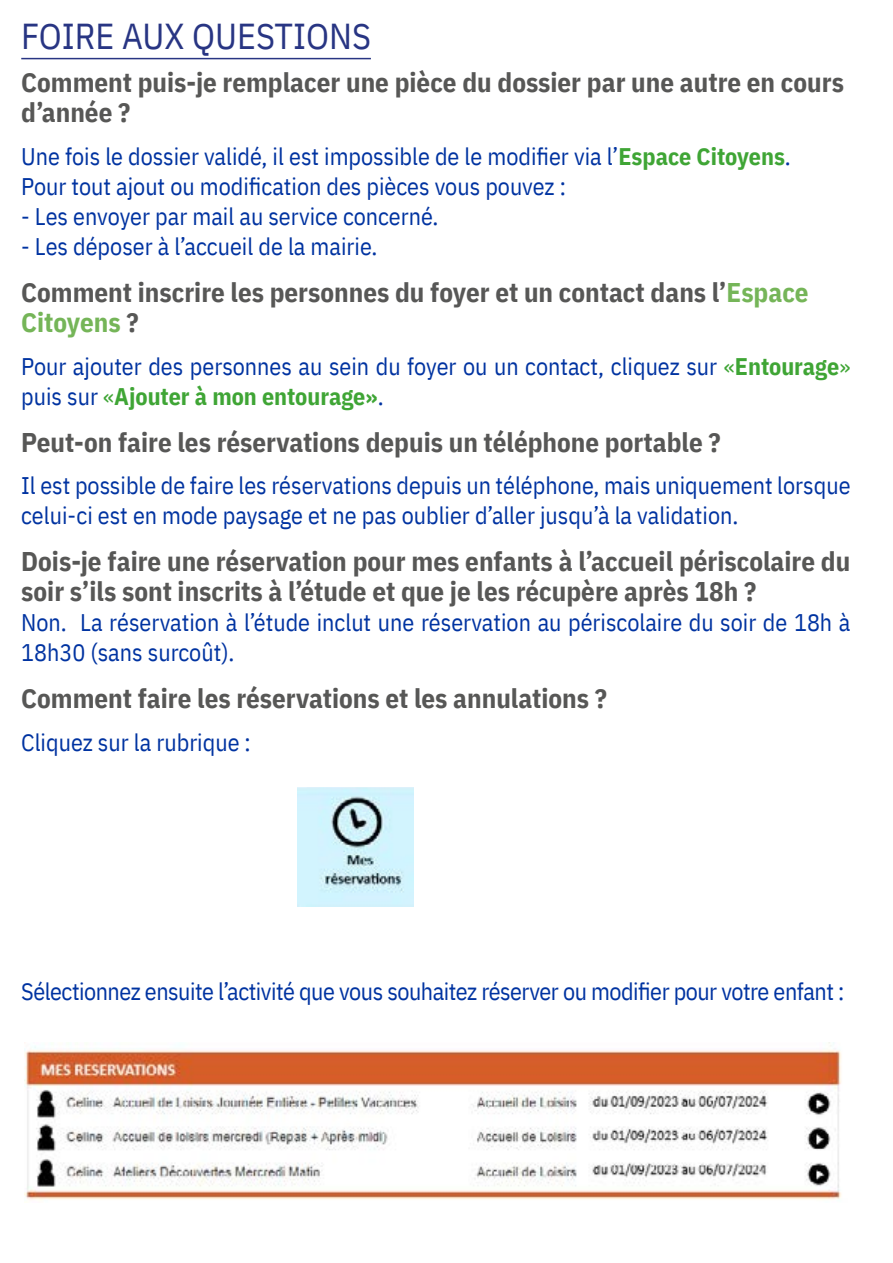
<style>
.page{position:relative;width:893px;height:1263px;background:#fff}
.page>*{position:absolute;margin:0;border:0;box-sizing:border-box;transform-origin:0 0}
.t1{font:36px "IBM Plex Sans Cond";color:#283583}
.t2{font:700 27px/30px "IBM Plex Sans Cond";color:#575756}
.t3{font:24px/30px "IBM Plex Sans Cond";color:#0033a1}
.t4{font:24px "IBM Plex Sans Cond";letter-spacing:-.02em;color:#0033a1}
.s1{font-weight:700;color:#3fa535}
.s2{color:#75b558}
.s3{color:#3fa535}
</style>
<div class="page">
<hr style="left:21px;top:58px;width:350px;height:1px;background:#283583">
<img style="left:298px;top:788px;width:115px;height:119px">
<img style="left:24px;top:1043px;width:817px;height:157px">
<h1 class="t1" style="left:21px;top:9px;width:351px">FOIRE AUX QUESTIONS</h1>
<p class="t2" style="left:21px;top:65px;width:824px">Comment puis-je remplacer une pièce du dossier par une autre en cours d’année ?</p>
<p class="t3" style="left:21px;top:139px;width:771px">Une fois le dossier validé, il est impossible de le modifier via l’<span class="s1">Espace Citoyens</span>.<br>Pour tout ajout ou modification des pièces vous pouvez :</p>
<p class="t3" style="left:21px;top:199px;width:419px">- Les envoyer par mail au service concerné.</p>
<p class="t3" style="left:21px;top:229px;width:358px">- Les déposer à l’accueil de la mairie.</p>
<p class="t2" style="left:21px;top:275px;width:789px">Comment inscrire les personnes du foyer et un contact dans l’<span class="s2">Espace<br>Citoyens</span> ?</p>
<p class="t3" style="left:21px;top:349px;width:831px">Pour ajouter des personnes au sein du foyer ou un contact, cliquez sur <span class="s3">«</span><span class="s1">Entourage</span><span class="s3">» </span>puis sur <span class="s3">«</span><span class="s1">Ajouter à mon entourage»</span>.</p>
<p class="t2" style="left:21px;top:425px;width:701px">Peut-on faire les réservations depuis un téléphone portable ?</p>
<p class="t3" style="left:21px;top:469px;width:831px">Il est possible de faire les réservations depuis un téléphone, mais uniquement lorsque celui-ci est en mode paysage et ne pas oublier d’aller jusqu’à la validation.</p>
<p class="t2" style="left:21px;top:545px;width:831px">Dois-je faire une réservation pour mes enfants à l’accueil périscolaire du soir s’ils sont inscrits à l’étude et que je les récupère après 18h ?</p>
<p class="t3" style="left:21px;top:606px;width:831px">Non. La réservation à l’étude inclut une réservation au périscolaire du soir de 18h à<br>18h30 (sans surcoût).</p>
<p class="t2" style="left:21px;top:682px;width:587px">Comment faire les réservations et les annulations ?</p>
<p class="t3" style="left:21px;top:726px;width:231px">Cliquez sur la rubrique :</p>
<p class="t4" style="left:21px;top:973px;width:825px">Sélectionnez ensuite l’activité que vous souhaitez réserver ou modifier pour votre enfant :</p>
</div>
